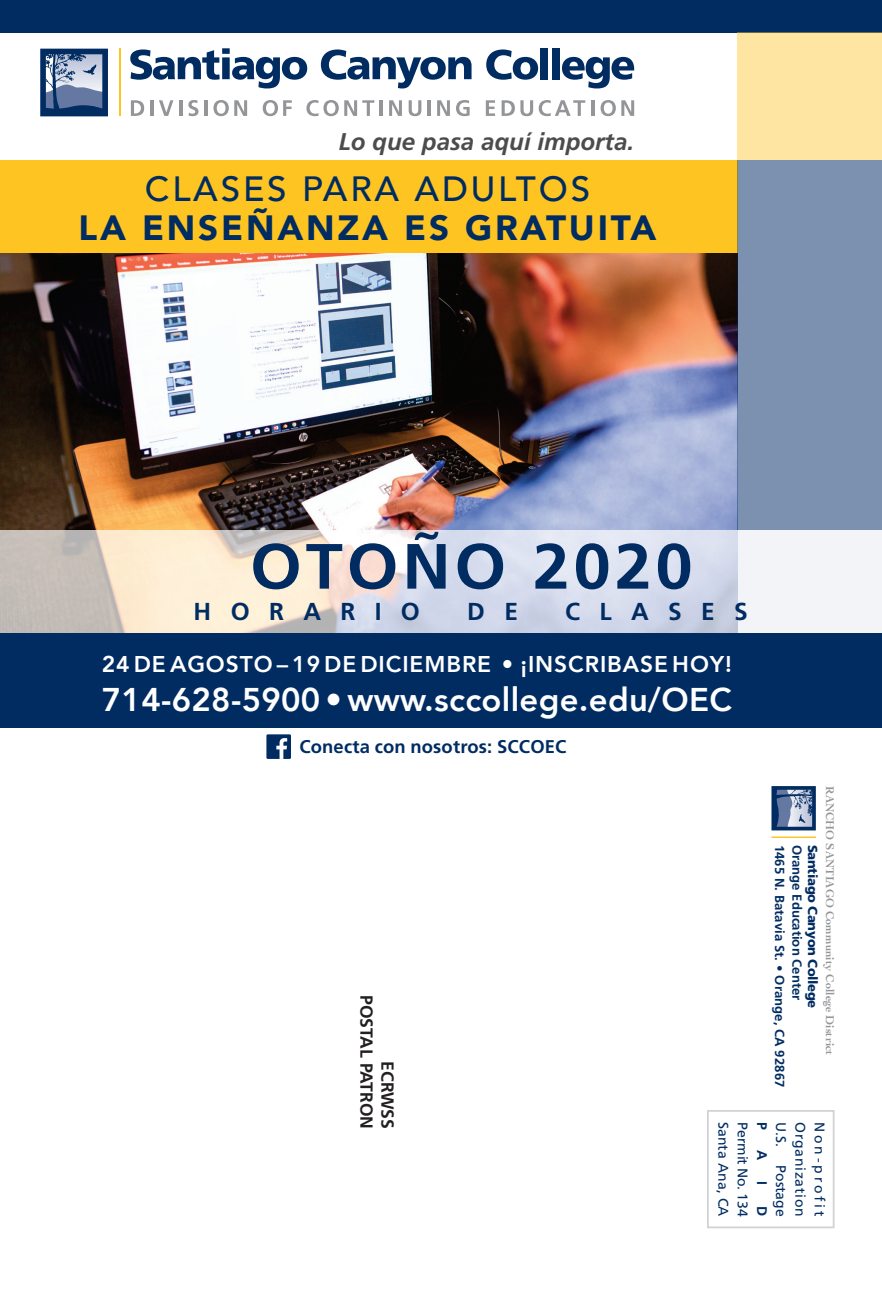
<style>
.page{position:relative;width:882px;height:1292px;background:#fff}
.page>*{position:absolute;margin:0;border:0;box-sizing:border-box;transform-origin:0 0}
.t1{font:700 63.88px "Frutiger";letter-spacing:.06em;color:#002c62;scale:1.04 1}
.t2{font:900 35px "Avenir";letter-spacing:.08em;color:#002c62}
.t3{font:500 35px "Avenir";letter-spacing:.08em;color:#002c62}
.t4{font:800 32.9px "Avenir";letter-spacing:.01em;color:#fff}
.t5{font:700 24.5px "Frutiger";letter-spacing:.79em;color:#002c62}
.t6{font:italic 700 24.15px "Frutiger";color:#4b4c4d}
.t7{font:800 22.75px "Avenir";letter-spacing:.04em;color:#fff}
.t8{font:700 18.38px "Frutiger";letter-spacing:.01em;color:#002c62}
.t9{font:700 17.5px "Frutiger";color:#231f20}
.Body{font:14px "Frutiger";color:#002c62}
.Body-2{font:14px "Frutiger";letter-spacing:.055em;color:#002c62}
.Body-3{font:14px "Frutiger";letter-spacing:.2em;color:#002c62}
.Body-4{font:700 14px "Frutiger";color:#002c62}
.Bullets{font:700 13.12px "Frutiger";letter-spacing:.005em;color:#002c62}
.t10{font:900 13.12px "Frutiger";letter-spacing:-.025em;color:#002c62}
.Body-5{font:700 11.72px "Cochin";color:#939598}
</style>
<div class="page">
<img style="left:0;top:253px;width:737px;height:277px">
<div style="left:0;top:632px;width:882px;height:95px;background:#002c62"></div>
<div style="left:0;top:0;width:882px;height:32px;background:#002c62"></div>
<div style="left:707px;top:1110px;width:128px;height:118px;border:2px solid #d1d2d4"></div>
<hr style="left:771px;top:836px;width:45px;height:2px;background:#fec422">
<svg style="left:772px;top:786px;width:44px;height:44px;background:#5e779d"></svg>
<svg style="left:130px;top:48px;width:177px;height:40px"></svg>
<svg style="left:321px;top:49px;width:151px;height:39px"></svg>
<svg style="left:486px;top:49px;width:52px;height:31px"></svg>
<div style="left:541px;top:48px;width:7px;height:31px;background:#002c62"></div>
<div style="left:552px;top:48px;width:8px;height:31px;background:#002c62"></div>
<svg style="left:562px;top:57px;width:72px;height:31px"></svg>
<hr style="left:119px;top:49px;width:2px;height:67px;background:#fec422">
<svg style="left:40px;top:49px;width:68px;height:67px;background:#5e779d"></svg>
<svg style="left:131px;top:100px;width:13px;height:16px"></svg>
<hr style="left:150px;top:100px;width:3px;height:16px;background:#939598">
<svg style="left:159px;top:100px;width:14px;height:16px"></svg>
<hr style="left:179px;top:100px;width:3px;height:16px;background:#939598">
<svg style="left:188px;top:100px;width:11px;height:16px"></svg>
<hr style="left:204px;top:100px;width:4px;height:16px;background:#939598">
<svg style="left:214px;top:100px;width:33px;height:16px"></svg>
<svg style="left:263px;top:100px;width:29px;height:16px"></svg>
<svg style="left:306px;top:100px;width:68px;height:16px"></svg>
<hr style="left:379px;top:100px;width:4px;height:16px;background:#939598">
<svg style="left:389px;top:100px;width:13px;height:16px"></svg>
<svg style="left:409px;top:100px;width:12px;height:16px"></svg>
<hr style="left:427px;top:100px;width:4px;height:16px;background:#939598">
<svg style="left:437px;top:100px;width:13px;height:16px"></svg>
<svg style="left:456px;top:100px;width:14px;height:16px"></svg>
<svg style="left:486px;top:100px;width:9px;height:16px"></svg>
<svg style="left:502px;top:100px;width:31px;height:16px"></svg>
<svg style="left:539px;top:100px;width:46px;height:16px"></svg>
<hr style="left:592px;top:100px;width:3px;height:16px;background:#939598">
<svg style="left:601px;top:100px;width:33px;height:16px"></svg>
<div style="left:0;top:160px;width:737px;height:93px;background:#fec422"></div>
<svg style="left:0;top:530px;width:882px;height:102px"></svg>
<div style="left:266px;top:734px;width:25px;height:25px;background:#002c62"></div>
<svg style="left:276px;top:738px;width:11px;height:21px"></svg>
<div style="left:737px;top:160px;width:145px;height:370px;background:#7c91af"></div>
<div style="left:737px;top:32px;width:145px;height:128px;background:#fee6a2"></div>
<p class="t6" style="left:339px;top:128px;width:297px">Lo que pasa aquí importa.</p>
<p class="t3" style="left:145px;top:159px;width:447px">CLASES PARA ADULTOS</p>
<p class="t2" style="left:79px;top:198px;width:579px">LA ENSEÑANZA ES GRATUITA</p>
<p class="t1" style="left:250px;top:529px;width:427px">OTOÑO 2020</p>
<p class="t5" style="left:194px;top:597px;width:228px">HORARIO</p>
<p class="t5" style="left:467px;top:597px;width:52px">D E</p>
<p class="t5" style="left:565px;top:597px;width:184px">CLASES</p>
<p class="t7" style="left:102px;top:646px;width:631px">24 DE AGOSTO – 19 DE DICIEMBRE • ¡INSCRIBASE HOY!</p>
<p class="t4" style="left:102px;top:674px;width:632px">714-628-5900 • www.sccollege.edu/OEC</p>
<p class="t8" style="left:299px;top:736px;width:269px">Conecta con nosotros: SCCOEC</p>
<p class="t9" style="left:377px;top:994px;width:136px;rotate:90deg">POSTAL PATRON</p>
<p class="t9" style="left:398px;top:1061px;width:69px;rotate:90deg">ECRWSS</p>
<p class="Body-5" style="left:838px;top:786px;width:271px;rotate:90deg">RANCHO SANTIAGO Community College District</p>
<p class="Bullets" style="left:787px;top:844px;width:244px;rotate:90deg">1465 N. Batavia St. • Orange, CA 92867</p>
<p class="Bullets" style="left:805px;top:844px;width:157px;rotate:90deg">Orange Education Center</p>
<p class="t10" style="left:821px;top:844px;width:165px;rotate:90deg">Santiago Canyon College</p>
<p class="Body" style="left:732px;top:1122px;width:96px;rotate:90deg">Santa Ana, CA</p>
<p class="Body" style="left:751px;top:1122px;width:96px;rotate:90deg">Permit No. 134</p>
<p class="Body-4" style="left:770px;top:1122px;width:9px;rotate:90deg">P</p>
<p class="Body-2" style="left:809px;top:1122px;width:96px;rotate:90deg">Organization</p>
<p class="Body-3" style="left:828px;top:1122px;width:96px;rotate:90deg">Non-profit</p>
<p class="Body" style="left:789px;top:1122px;width:26px;rotate:90deg">U.S.</p>
<p class="Body" style="left:789px;top:1165px;width:53px;rotate:90deg">Postage</p>
<p class="Body-4" style="left:770px;top:1150px;width:12px;rotate:90deg">A</p>
<p class="Body-4" style="left:770px;top:1181px;width:5px;rotate:90deg">I</p>
<p class="Body-4" style="left:770px;top:1206px;width:12px;rotate:90deg">D</p>
</div>
